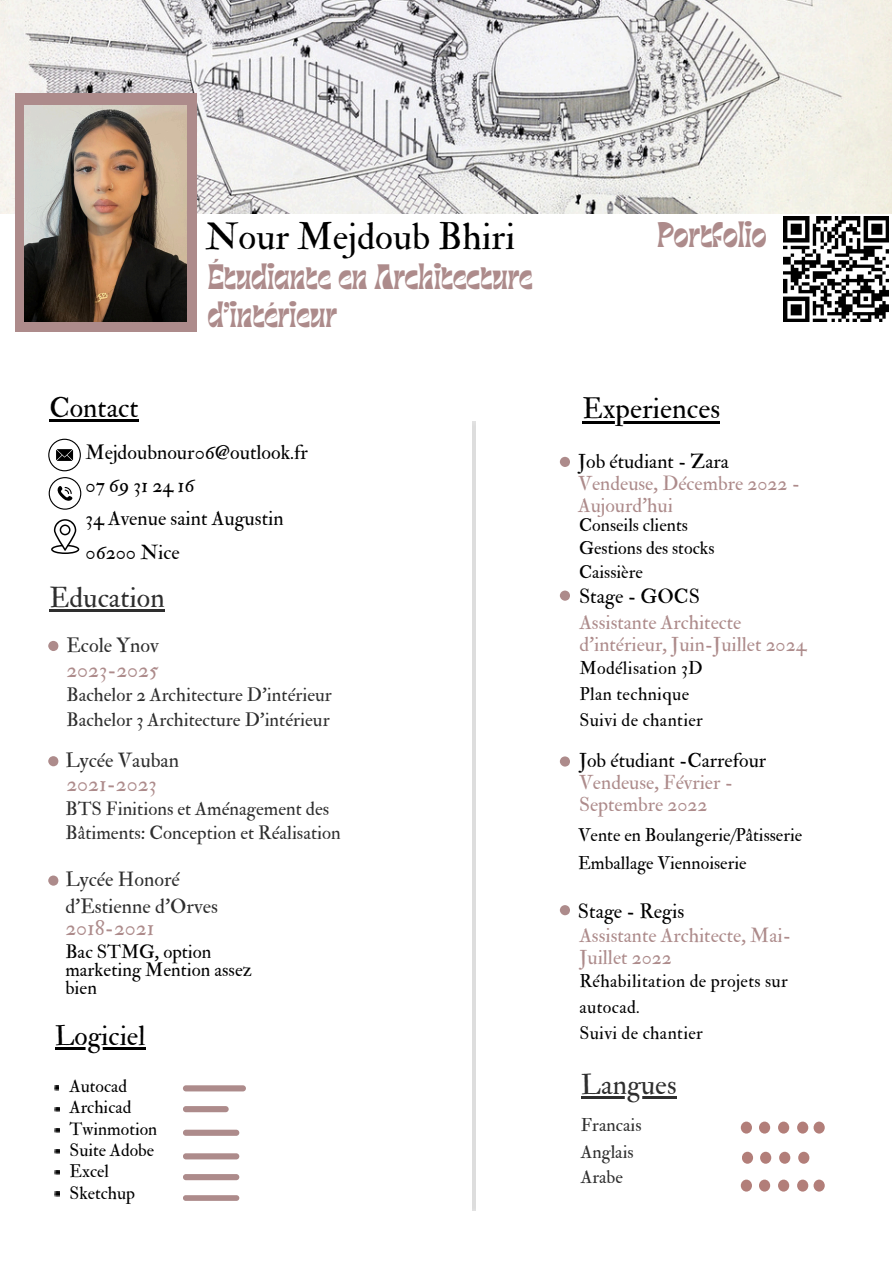
<style>
.page{position:relative;width:894px;height:1264px;background:#fff}
.page>*{position:absolute;margin:0;border:0;box-sizing:border-box;transform-origin:0 0}
.t1{font:37.05px "IM FELL Double Pica Roman";color:#000}
.t2{font:28.5px "IM FELL Double Pica Roman";color:#000}
.t3{font:27.9px "IM FELL Double Pica Roman";color:#2e2e2e}
.t4{font:27.9px "IM FELL Double Pica Roman";color:#000}
.t5{font:semi-condensed 27.75px/38.2px "Barbra";color:#ad8b8b}
.t6{font:27.45px "IM FELL Double Pica Roman";color:#000}
.t7{font:21.45px "IM FELL Double Pica Roman";color:#ad8b8b}
.t8{font:20.1px/27.2px "IM FELL Double Pica Roman";color:#2e2e2e}
.t9{font:20.1px "IM FELL Double Pica Roman";color:#000}
.t10{font:19.95px/33.3px "IM FELL Double Pica Roman";color:#000}
.t11{font:19.65px/22.2px "IM FELL Double Pica Roman";color:#ad8b8b}
.t12{font:18.75px/24.6px "IM FELL Double Pica Roman";color:#2e2e2e}
.t13{font:18.75px/18px "IM FELL Double Pica Roman";color:#020202}
.t14{font:18.15px "IM FELL Double Pica Roman";color:#2e2e2e}
.t15{font:17.85px/23.4px "IM FELL Double Pica Roman";color:#000}
.t16{font:17.85px/26px "IM FELL Double Pica Roman";letter-spacing:.02em;color:#000}
.t17{font:17.55px "IM FELL Double Pica Roman";color:#000}
.s1{color:#000}
</style>
<div class="page">
<img style="left:0;top:0;width:891px;height:213px">
<div style="left:15px;top:94px;width:181px;height:238px;background:#ad8b8b"></div>
<div style="left:740px;top:1121px;width:11px;height:12px;background:#b27e79;border-radius:50%"></div>
<svg style="left:48px;top:438px;width:33px;height:33px"></svg>
<svg style="left:49px;top:477px;width:32px;height:32px"></svg>
<svg style="left:51px;top:519px;width:28px;height:35px"></svg>
<svg style="left:48px;top:875px;width:10px;height:10px"></svg>
<svg style="left:48px;top:756px;width:10px;height:10px"></svg>
<svg style="left:48px;top:641px;width:10px;height:10px"></svg>
<svg style="left:559px;top:756px;width:11px;height:10px"></svg>
<svg style="left:559px;top:457px;width:11px;height:10px"></svg>
<svg style="left:559px;top:905px;width:11px;height:10px"></svg>
<svg style="left:559px;top:590px;width:11px;height:10px"></svg>
<div style="left:758px;top:1121px;width:12px;height:12px;background:#b27e79;border-radius:50%"></div>
<div style="left:777px;top:1121px;width:12px;height:12px;background:#b27e79;border-radius:50%"></div>
<svg style="left:796px;top:1121px;width:12px;height:12px"></svg>
<div style="left:813px;top:1121px;width:11px;height:12px;background:#b27e79;border-radius:50%"></div>
<div style="left:741px;top:1151px;width:11px;height:12px;background:#b27e79;border-radius:50%"></div>
<svg style="left:759px;top:1151px;width:12px;height:12px"></svg>
<svg style="left:778px;top:1151px;width:12px;height:12px"></svg>
<div style="left:798px;top:1151px;width:11px;height:12px;background:#b27e79;border-radius:50%"></div>
<div style="left:740px;top:1179px;width:11px;height:12px;background:#b27e79;border-radius:50%"></div>
<div style="left:758px;top:1179px;width:12px;height:12px;background:#b27e79;border-radius:50%"></div>
<div style="left:777px;top:1179px;width:12px;height:12px;background:#b27e79;border-radius:50%"></div>
<svg style="left:796px;top:1179px;width:12px;height:12px"></svg>
<div style="left:813px;top:1179px;width:11px;height:12px;background:#b27e79;border-radius:50%"></div>
<svg style="left:54px;top:1085px;width:5px;height:5px"></svg>
<svg style="left:55px;top:1107px;width:4px;height:4px"></svg>
<svg style="left:55px;top:1128px;width:4px;height:4px"></svg>
<svg style="left:55px;top:1149px;width:4px;height:4px"></svg>
<svg style="left:55px;top:1170px;width:4px;height:4px"></svg>
<div style="left:183px;top:1085px;width:63px;height:6px;background:#ad8b8b;border-radius:3px"></div>
<div style="left:183px;top:1106px;width:46px;height:6px;background:#ad8b8b;border-radius:3px"></div>
<div style="left:183px;top:1129px;width:56px;height:6px;background:#ad8b8b;border-radius:3px"></div>
<div style="left:183px;top:1153px;width:56px;height:6px;background:#ad8b8b;border-radius:3px"></div>
<div style="left:183px;top:1173px;width:56px;height:7px;background:#ad8b8b;border-radius:3px"></div>
<div style="left:183px;top:1195px;width:56px;height:5px;background:#ad8b8b;border-radius:3px"></div>
<svg style="left:55px;top:1191px;width:4px;height:5px"></svg>
<img style="left:25px;top:105px;width:162px;height:216px">
<img style="left:783px;top:217px;width:105px;height:104px">
<hr style="left:580px;top:1096px;width:96px;height:2px;background:#2e2e2e">
<hr style="left:49px;top:419px;width:89px;height:3px;background:#000">
<hr style="left:49px;top:609px;width:116px;height:3px;background:#2e2e2e">
<hr style="left:582px;top:421px;width:138px;height:2px;background:#000">
<hr style="left:55px;top:1047px;width:90px;height:2px;background:#000">
<h2 class="t4" style="left:49px;top:391px;width:91px">Contact</h2>
<p class="t1" style="left:205px;top:214px;width:311px">Nour Mejdoub Bhiri</p>
<p class="t5" style="left:208px;top:258px;width:326px">Étudiante en Architecture d’intérieur</p>
<h2 class="t10" style="left:85px;top:436px;width:224px">Mejdoubnour06@outlook.fr<br>07 69 31 24 16<br>34 Avenue saint Augustin<br>06200 Nice</h2>
<h2 class="t3" style="left:49px;top:581px;width:117px">Education</h2>
<p class="t8" style="left:66px;top:631px;width:94px">Ecole Ynov</p>
<p class="t7" style="left:66px;top:657px;width:94px">2023-2025</p>
<p class="t12" style="left:66px;top:683px;width:267px">Bachelor 2 Architecture D’intérieur</p>
<p class="t12" style="left:66px;top:708px;width:265px">Bachelor 3 Architecture D’intérieur</p>
<h3 class="t8" style="left:65px;top:747px;width:115px">Lycée Vauban</h3>
<p class="t7" style="left:66px;top:771px;width:92px">2021-2023</p>
<p class="t12" style="left:65px;top:796px;width:277px">BTS Finitions et Aménagement des<br>Bâtiments: Conception et Réalisation</p>
<h2 class="t8" style="left:65px;top:866px;width:154px">Lycée Honoré d'Estienne d'Orves</h2>
<h3 class="t7" style="left:65px;top:915px;width:90px">2018-2021</h3>
<h3 class="t13" style="left:65px;top:942px;width:188px">Bac STMG, option marketing Mention assez bien</h3>
<p class="t6" style="left:55px;top:1019px;width:92px">Logiciel</p>
<p class="t17" style="left:70px;top:1075px;width:59px">Autocad</p>
<p class="t17" style="left:70px;top:1096px;width:63px">Archicad</p>
<p class="t17" style="left:70px;top:1118px;width:89px">Twinmotion</p>
<h2 class="t17" style="left:70px;top:1139px;width:86px">Suite Adobe</h2>
<p class="t17" style="left:70px;top:1160px;width:41px">Excel</p>
<p class="t17" style="left:70px;top:1182px;width:67px">Sketchup</p>
<p class="t5" style="left:657px;top:217px;width:111px">Portfolio</p>
<p class="t2" style="left:582px;top:391px;width:139px">Experiences</p>
<h2 class="t11" style="left:578px;top:451px;width:223px"><span class="s1">Job étudiant - Zara<br></span>Vendeuse, Décembre 2022 -<br>Aujourd'hui</h2>
<h3 class="t15" style="left:579px;top:513px;width:137px">Conseils clients<br>Gestions des stocks</h3>
<h3 class="t15" style="left:579px;top:560px;width:65px">Caissière</h3>
<p class="t9" style="left:579px;top:584px;width:122px">Stage - GOCS</p>
<p class="t11" style="left:579px;top:611px;width:228px">Assistante Architecte d’intérieur, Juin-Juillet 2024</p>
<p class="t16" style="left:579px;top:655px;width:125px">Modélisation 3D</p>
<p class="t16" style="left:579px;top:681px;width:111px">Plan technique</p>
<p class="t16" style="left:579px;top:707px;width:125px">Suivi de chantier</p>
<h3 class="t11" style="left:579px;top:749px;width:188px"><span class="s1">Job étudiant -Carrefour<br></span>Vendeuse, Février -<br>Septembre 2022</h3>
<p class="t15" style="left:578px;top:821px;width:226px;line-height:28.3px">Vente en Boulangerie/Pâtisserie<br>Emballage Viennoiserie</p>
<p class="t9" style="left:577px;top:898px;width:108px">Stage - Regis</p>
<p class="t11" style="left:579px;top:924px;width:213px">Assistante Architecte, Mai-<br>Juillet 2022</p>
<p class="t16" style="left:579px;top:968px;width:210px">Réhabilitation de projets sur autocad.</p>
<h3 class="t16" style="left:579px;top:1020px;width:125px">Suivi de chantier</h3>
<p class="t3" style="left:580px;top:1067px;width:97px">Langues</p>
<p class="t14" style="left:580px;top:1114px;width:62px">Francais</p>
<h1 class="t14" style="left:580px;top:1141px;width:54px">Anglais</h1>
<p class="t14" style="left:580px;top:1165px;width:44px">Arabe</p>
</div>
